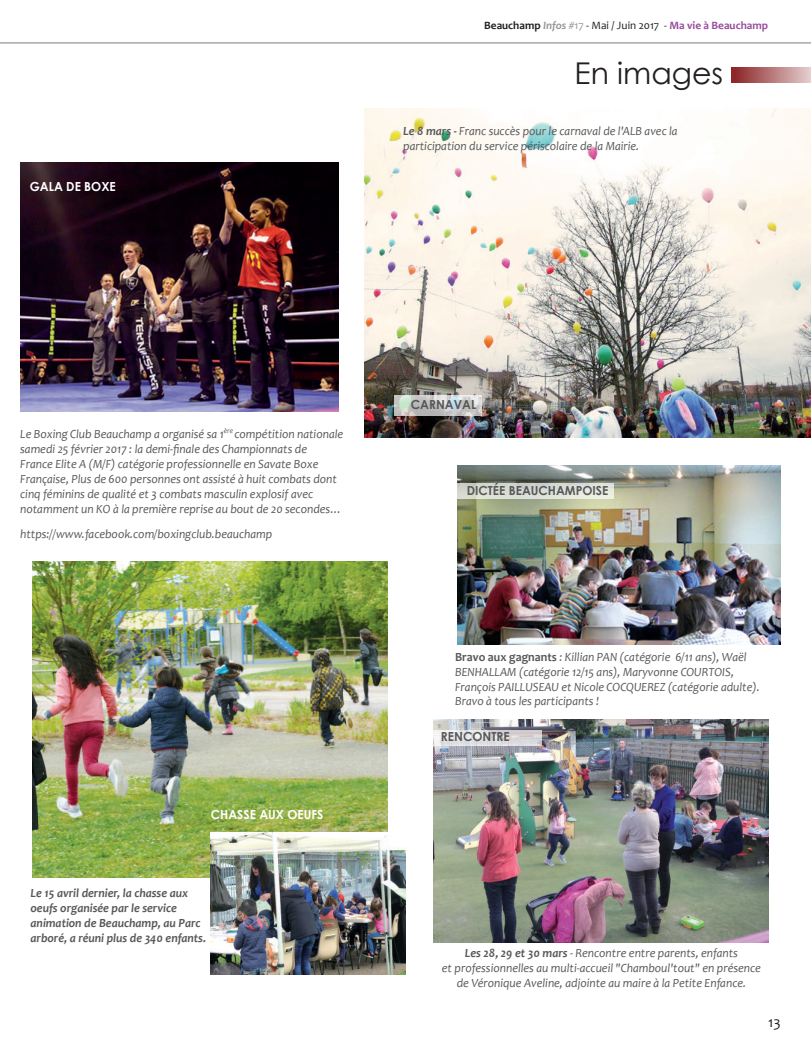
<style>
.page{position:relative;width:811px;height:1059px;background:#fff}
.page>*{position:absolute;margin:0;border:0;box-sizing:border-box;transform-origin:0 0}
.t1{font:30px "Century Gothic";color:#231f20}
.t2{font:15px "Candara";color:#231f20}
.t3{font:italic 12.5px/15px "Candara";color:#57585a;scale:.96 1}
.t4{font:italic 700 12.5px/15px "Candara";color:#57585a;scale:.96 1}
.t5{font:700 12.5px "Century Gothic";color:#57585a;scale:.96 1}
.t6{font:700 12.5px "Century Gothic";color:#fff;scale:.96 1}
.t7{font:700 11.25px "Candara";color:#964b9d}
.s1{color:#231f20}
.s2{font-style:italic;color:#939598}
.s3{font-weight:400;color:#939598}
.s4{font-weight:400;color:#231f20}
.s5{font-weight:700}
.s6{font-weight:700;font-style:normal}
</style>
<div class="page">
<hr style="left:0;top:42px;width:811px;height:2px;background:#939598">
<img style="left:365px;top:108px;width:446px;height:330px">
<svg style="left:394px;top:395px;width:88px;height:21px;background:#c8ccca"></svg>
<img style="left:457px;top:465px;width:323px;height:179px">
<svg style="left:457px;top:483px;width:156px;height:16px;background:#dbded5"></svg>
<img style="left:434px;top:719px;width:334px;height:223px">
<svg style="left:433px;top:730px;width:109px;height:16px;background:#dfdee0"></svg>
<img style="left:20px;top:162px;width:318px;height:249px">
<img style="left:32px;top:561px;width:356px;height:317px">
<div style="left:731px;top:67px;width:80px;height:16px;background:linear-gradient(to right,#892021,#e4cccd)"></div>
<img style="left:211px;top:832px;width:194px;height:142px">
<p class="t6" style="left:30px;top:177px;width:91px">GALA DE BOXE</p>
<p class="t7" style="left:484px;top:18px;width:285px"><span class="s1">Beauchamp</span> <span class="s2">Infos</span> <span class="s3">#17</span> <span class="s4">- Mai / Juin 2017 -</span> Ma vie à Beauchamp</p>
<h1 class="t1" style="left:574px;top:52px;width:150px">En images</h1>
<p class="t3" style="left:403px;top:123px;width:287px"><span class="s5">Le 8 mars -</span> Franc succès pour le carnaval de l'ALB avec la participation du service périscolaire de la Mairie.</p>
<p class="t3" style="left:20px;top:426px;width:338px">Le Boxing Club Beauchamp a organisé sa 1<sup>ère</sup> compétition nationale samedi 25 février 2017 : la demi-finale des Championnats de<br>France Elite A (M/F) catégorie professionnelle en Savate Boxe Française, Plus de 600 personnes ont assisté à huit combats dont cinq féminins de qualité et 3 combats masculin explosif avec notamment un KO à la première reprise au bout de 20 secondes…</p>
<p class="t3" style="left:20px;top:526px;width:264px">https://www.facebook.com/boxingclub.beauchamp</p>
<p class="t6" style="left:211px;top:805px;width:119px">CHASSE AUX OEUFS</p>
<p class="t4" style="left:31px;top:885px;width:184px">Le 15 avril dernier, la chasse aux oeufs organisée par le service animation de Beauchamp, au Parc arboré, a réuni plus de 340 enfants.</p>
<p class="t5" style="left:411px;top:395px;width:70px">CARNAVAL</p>
<p class="t5" style="left:467px;top:481px;width:149px">DICTÉE BEAUCHAMPOISE</p>
<p class="t3" style="left:455px;top:649px;width:319px"><span class="s6">Bravo aux gagnants</span> : Killian PAN (catégorie 6/11 ans), Waël<br>BENHALLAM (catégorie 12/15 ans), Maryvonne COURTOIS,<br>François PAILLUSEAU et Nicole COCQUEREZ (catégorie adulte).</p>
<p class="t3" style="left:455px;top:693px;width:151px">Bravo à tous les participants !</p>
<p class="t5" style="left:441px;top:727px;width:73px">RENCONTRE</p>
<p class="t3" style="left:442px;top:945px;width:334px;text-align:center"><span class="s5">Les 28, 29 et 30 mars</span> - Rencontre entre parents, enfants<br>et professionnelles au multi-accueil "Chamboul'tout" en présence de Véronique Aveline, adjointe au maire à la Petite Enfance.</p>
<p class="t2" style="left:768px;top:1012px;width:14px">13</p>
</div>
